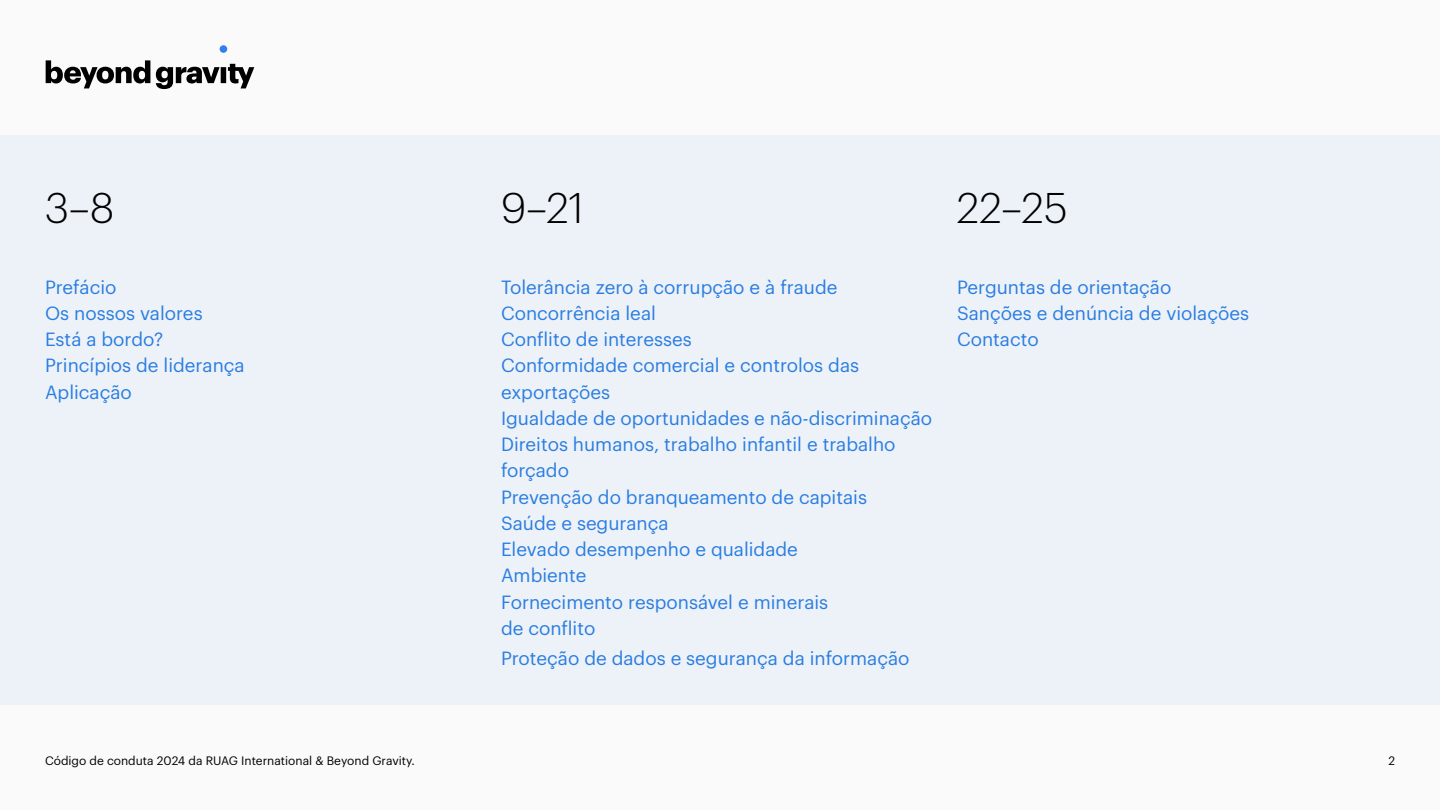
<style>
.page{position:relative;width:1440px;height:810px;background:#fafafa}
.page>*{position:absolute;margin:0;border:0;box-sizing:border-box;transform-origin:0 0}
.t1{font:300 42px "Graphik";color:#000}
.t2{font:18.75px/26.2px "Graphik";color:#2a7de1}
.t3{font:12px "Graphik";color:#000}
</style>
<div class="page">
<div style="left:0;top:135px;width:1440px;height:570px;background:#edf2f8"></div>
<svg style="left:46px;top:60px;width:208px;height:29px"></svg>
<div style="left:220px;top:45px;width:7px;height:8px;background:#327fef;border-radius:50%"></div>
<h1 class="t1" style="left:45px;top:177px;width:71px">3–8</h1>
<h1 class="t1" style="left:501px;top:177px;width:85px">9–21</h1>
<h1 class="t1" style="left:957px;top:177px;width:112px">22–25</h1>
<p class="t2" style="left:45px;top:272px;width:201px">Prefácio<br>Os nossos valores<br>Está a bordo?<br>Princípios de liderança<br>Aplicação</p>
<p class="t2" style="left:501px;top:272px;width:433px">Tolerância zero à corrupção e à fraude<br>Concorrência leal<br>Conflito de interesses<br>Conformidade comercial e controlos das exportações<br>Igualdade de oportunidades e não-discriminação<br>Direitos humanos, trabalho infantil e trabalho forçado<br>Prevenção do branqueamento de capitais<br>Saúde e segurança<br>Elevado desempenho e qualidade<br>Ambiente<br>Fornecimento responsável e minerais<br>de conflito</p>
<p class="t2" style="left:501px;top:643px;width:410px">Proteção de dados e segurança da informação</p>
<p class="t2" style="left:957px;top:272px;width:294px">Perguntas de orientação<br>Sanções e denúncia de violações<br>Contacto</p>
<p class="t3" style="left:45px;top:752px;width:371px">Código de conduta 2024 da RUAG International &amp; Beyond Gravity.</p>
<p class="t3" style="left:1388px;top:752px;width:8px">2</p>
</div>
